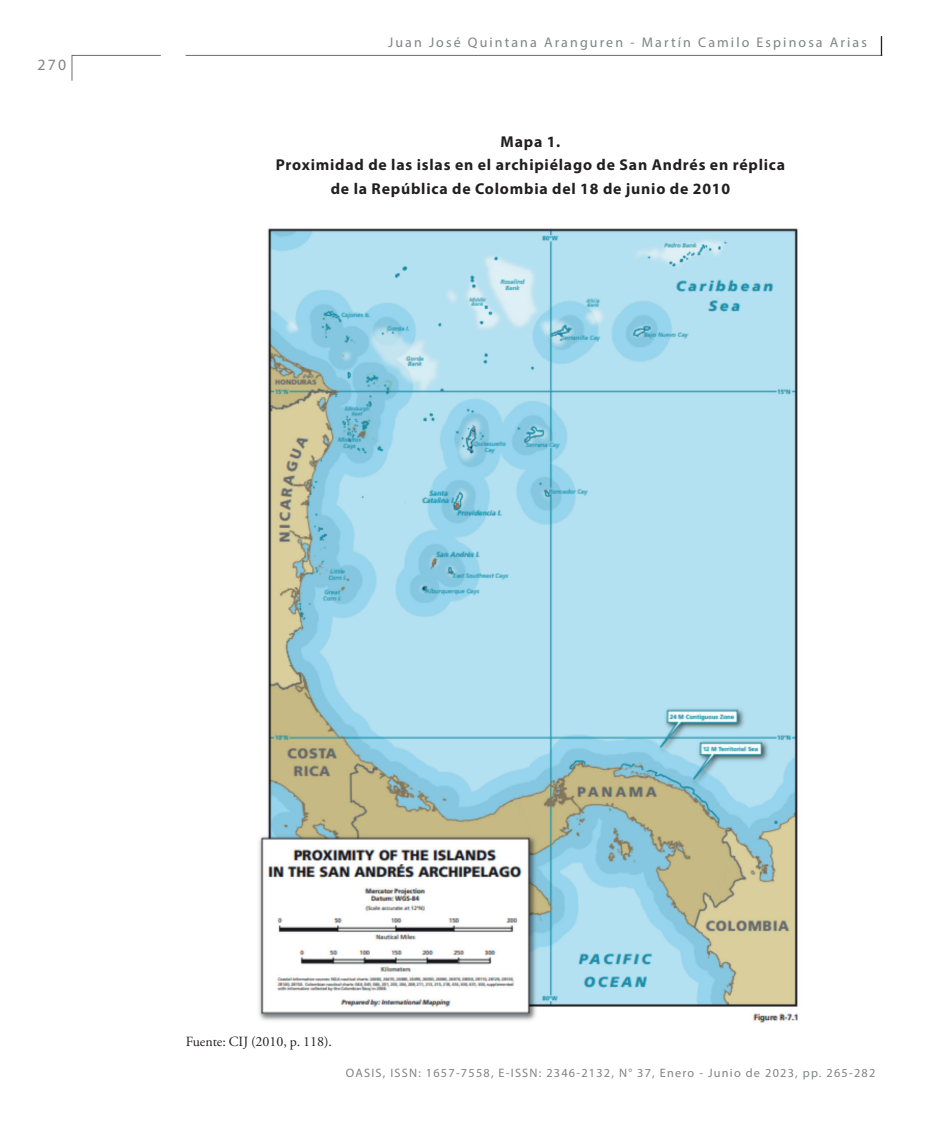
<style>
.page{position:relative;width:944px;height:1143px;background:#fff}
.page>*{position:absolute;margin:0;border:0;box-sizing:border-box;transform-origin:0 0}
.TituloCuadros{font:700 15.75px/23.6px "Myriad Pro";letter-spacing:.05em;color:#231f20;text-align:center}
.t1{font:15.75px "Myriad Pro";color:#808285}
.t2{font:14px "Myriad Pro";letter-spacing:.15em;color:#808285}
.Fuente{font:14px "Adobe Garamond Pro";letter-spacing:-.005em;color:#231f20}
.t3{font:12.25px "Myriad Pro";letter-spacing:.1em;color:#808285}
</style>
<div class="page">
<hr style="left:186px;top:55px;width:696px;height:1px;background:#6c6d70">
<svg style="left:881px;top:36px;width:1px;height:20px"></svg>
<svg style="left:71px;top:55px;width:90px;height:26px"></svg>
<img style="left:258px;top:228px;width:540px;height:794px">
<p class="t1" style="left:37px;top:55px;width:30px">270</p>
<p class="t2" style="left:388px;top:33px;width:480px">Juan José Quintana Aranguren - Martín Camilo Espinosa Arias</p>
<p class="TituloCuadros" style="left:500px;top:129px;width:61px">Mapa 1.</p>
<p class="TituloCuadros" style="left:276px;top:152px;width:511px">Proximidad de las islas en el archipiélago de San Andrés en réplica de la República de Colombia del 18 de junio de 2010</p>
<p class="Fuente" style="left:186px;top:1033px;width:148px">Fuente: CIJ (2010, p. 118).</p>
<p class="t3" style="left:346px;top:1065px;width:531px">OASIS, ISSN: 1657-7558, E-ISSN: 2346-2132, N° 37, Enero - Junio de 2023, pp. 265-282</p>
</div>
